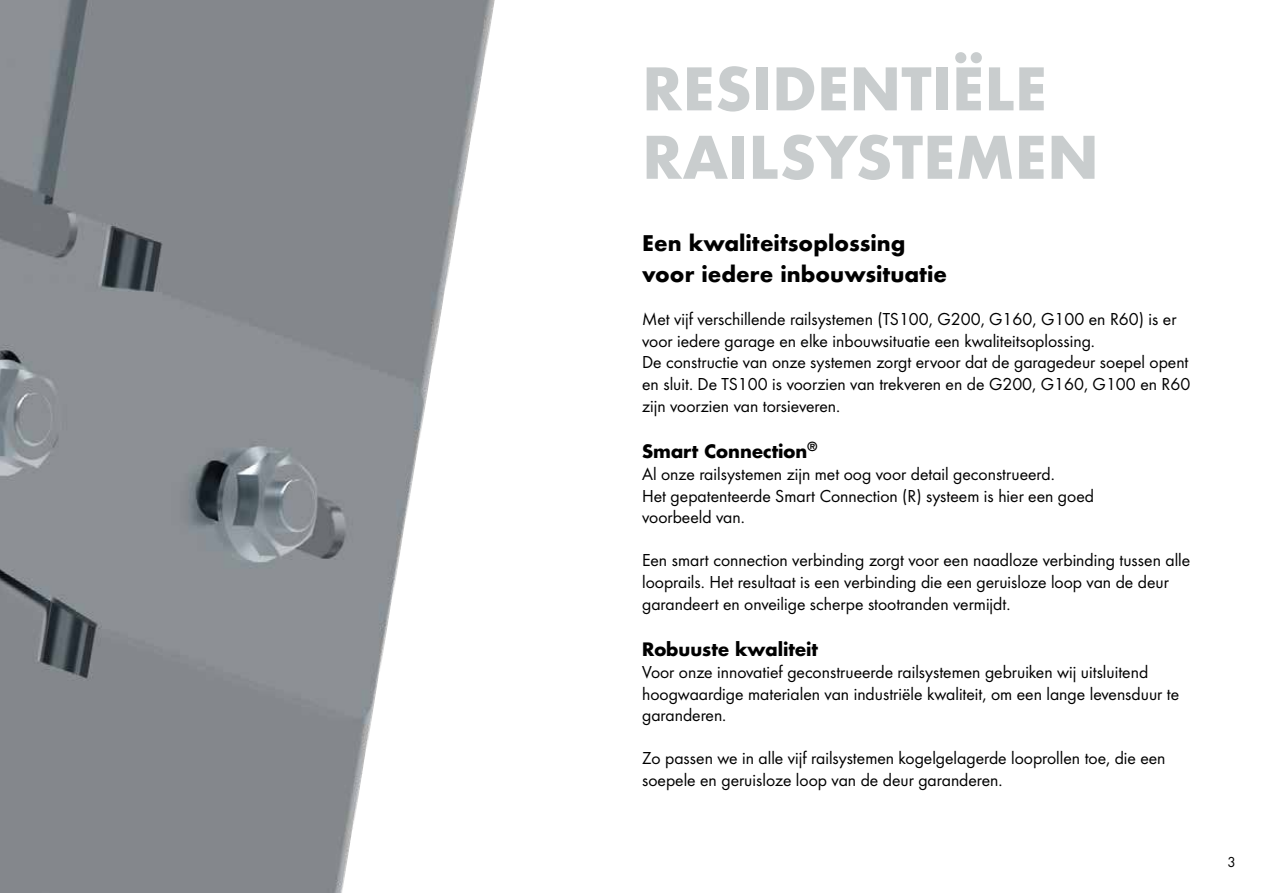
<style>
.page{position:relative;width:1263px;height:893px;background:#fff}
.page>*{position:absolute;margin:0;border:0;box-sizing:border-box;transform-origin:0 0}
.t1{font:700 57px/68.4px "Futura";color:#c9cdce}
.t2{font:700 21px/30.6px "Futura";color:#000}
.t3{font:18px/21.6px "Futura Boo";color:#000}
.t4{font:700 18px "Futura Std";color:#000}
.t5{font:15px "Futura Boo";color:#000}
</style>
<div class="page">
<img style="left:0;top:0;width:495px;height:893px">
<h1 class="t1" style="left:642px;top:55px;width:458px">RESIDENTIËLE<br>RAILSYSTEMEN</h1>
<p class="t2" style="left:642px;top:228px;width:307px">Een kwaliteitsoplossing voor iedere inbouwsituatie</p>
<p class="t3" style="left:642px;top:308px;width:550px">Met vijf verschillende railsystemen (TS100, G200, G160, G100 en R60) is er voor iedere garage en elke inbouwsituatie een kwaliteitsoplossing.<br>De constructie van onze systemen zorgt ervoor dat de garagedeur soepel opent en sluit. De TS100 is voorzien van trekveren en de G200, G160, G100 en R60 zijn voorzien van torsieveren.</p>
<p class="t4" style="left:642px;top:440px;width:177px">Smart Connection<sup>®</sup></p>
<p class="t3" style="left:642px;top:463px;width:453px">Al onze railsystemen zijn met oog voor detail geconstrueerd.<br>Het gepatenteerde Smart Connection (R) systeem is hier een goed voorbeeld van.</p>
<p class="t3" style="left:642px;top:549px;width:550px">Een smart connection verbinding zorgt voor een naadloze verbinding tussen alle looprails. Het resultaat is een verbinding die een geruisloze loop van de deur garandeert en onveilige scherpe stootranden vermijdt.</p>
<p class="t4" style="left:642px;top:638px;width:177px">Robuuste kwaliteit</p>
<p class="t3" style="left:642px;top:661px;width:539px">Voor onze innovatief geconstrueerde railsystemen gebruiken wij uitsluitend hoogwaardige materialen van industriële kwaliteit, om een lange levensduur te garanderen.</p>
<p class="t3" style="left:642px;top:747px;width:525px">Zo passen we in alle vijf railsystemen kogelgelagerde looprollen toe, die een soepele en geruisloze loop van de deur garanderen.</p>
<p class="t5" style="left:1228px;top:853px;width:10px">3</p>
</div>
